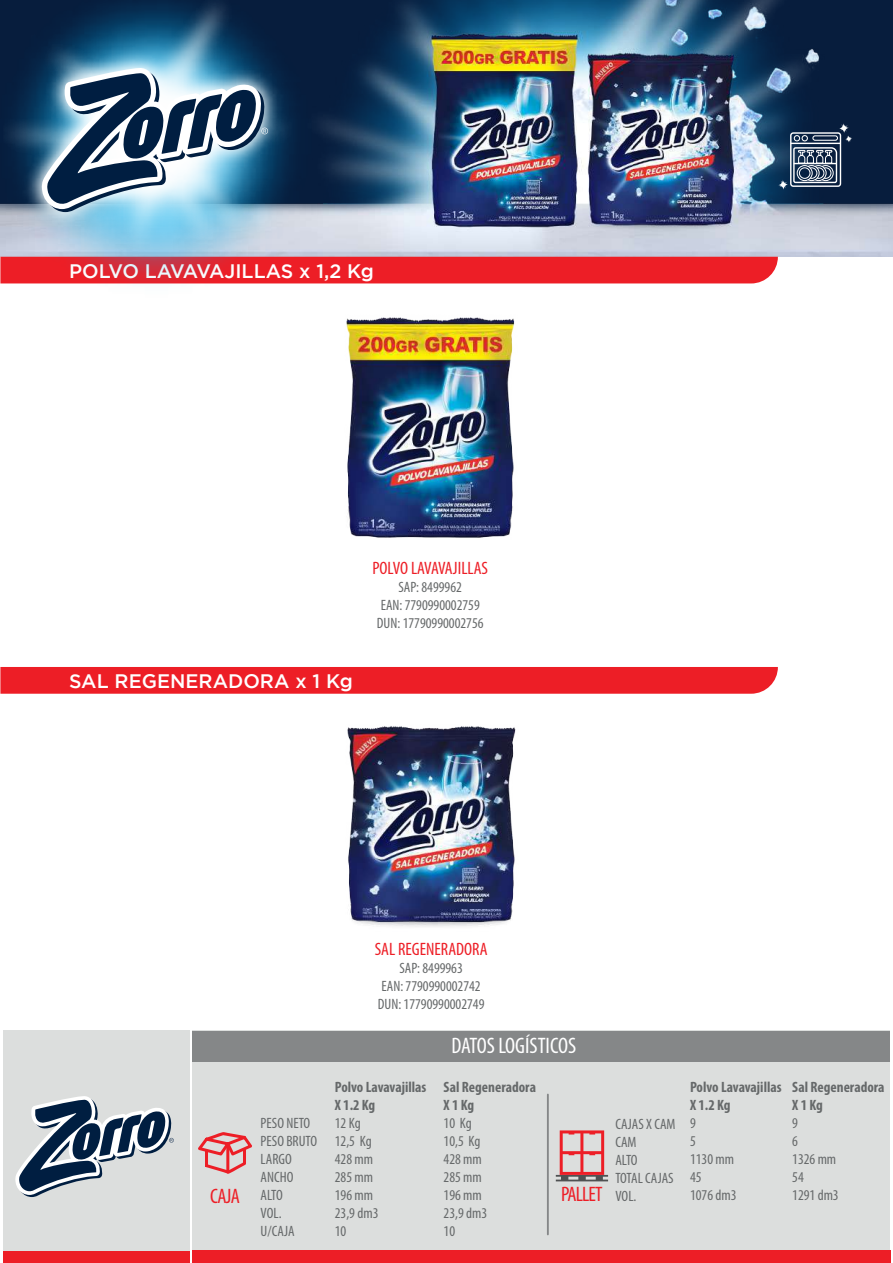
<style>
.page{position:relative;width:893px;height:1263px;background:#fff}
.page>*{position:absolute;margin:0;border:0;box-sizing:border-box;transform-origin:0 0}
.t1{font:condensed 22.5px "Myriad Pro";color:#fff}
.t2{font:condensed 21px "Myriad Pro";letter-spacing:-.04em;color:#ed1e26}
.t3{font:500 19.5px "Gotham";color:#fff}
.t4{font:condensed 18px "Myriad Pro";color:#ed1e26}
.t5{font:condensed 15px/18px "Myriad Pro";color:#66696a}
.t6{font:700 condensed 15px/18px "Myriad Pro";color:#66696a}
</style>
<div class="page">
<img style="left:343px;top:0;width:550px;height:256px">
<div style="left:343px;top:257px;width:435px;height:26px;background:#ed1e26"></div>
<div style="left:0;top:667px;width:778px;height:27px;background:#ed1e26"></div>
<div style="left:3px;top:1031px;width:186px;height:232px;background:#dcdedd"></div>
<div style="left:192px;top:1031px;width:698px;height:232px;background:#dcdedd"></div>
<div style="left:192px;top:1031px;width:698px;height:30px;background:#858788"></div>
<div style="left:3px;top:1251px;width:186px;height:12px;background:#ed1e26"></div>
<div style="left:192px;top:1250px;width:698px;height:13px;background:#ed1e26"></div>
<svg style="left:198px;top:1132px;width:54px;height:42px"></svg>
<svg style="left:556px;top:1130px;width:52px;height:51px"></svg>
<svg style="left:547px;top:1093px;width:2px;height:143px"></svg>
<img style="left:346px;top:317px;width:169px;height:221px">
<img style="left:347px;top:726px;width:169px;height:201px">
<svg style="left:15px;top:1096px;width:159px;height:101px"></svg>
<img style="left:340px;top:0;width:3px;height:284px">
<img style="left:0;top:0;width:340px;height:284px">
<img style="left:0;top:10px;width:322px;height:260px">
<svg style="left:42px;top:68px;width:226px;height:144px"></svg>
<div style="left:790px;top:132px;width:51px;height:55px;border:1px solid #fff;border-radius:3px"></div>
<hr style="left:791px;top:143px;width:50px;height:1px;background:#fff">
<svg style="left:840px;top:124px;width:8px;height:8px"></svg>
<svg style="left:792px;top:129px;width:60px;height:55px;background:#506178"></svg>
<svg style="left:778px;top:179px;width:10px;height:11px"></svg>
<svg style="left:779px;top:180px;width:8px;height:9px"></svg>
<h3 class="t3" style="left:69px;top:260px;width:306px">POLVO LAVAVAJILLAS x 1,2 Kg</h3>
<h3 class="t3" style="left:69px;top:670px;width:285px">SAL REGENERADORA x 1 Kg</h3>
<p class="t4" style="left:372px;top:557px;width:117px">POLVO LAVAVAJILLAS</p>
<p class="t5" style="left:377px;top:578px;width:108px;text-align:center">SAP: 8499962<br>EAN: 7790990002759<br>DUN: 17790990002756</p>
<p class="t4" style="left:375px;top:938px;width:114px">SAL REGENERADORA</p>
<p class="t5" style="left:378px;top:959px;width:108px;text-align:center">SAP: 8499963<br>EAN: 7790990002742<br>DUN: 17790990002749</p>
<h1 class="t1" style="left:451px;top:1032px;width:126px">DATOS LOGÍSTICOS</h1>
<p class="t6" style="left:335px;top:1078px;width:93px">Polvo Lavavajillas<br>X 1.2 Kg</p>
<p class="t5" style="left:335px;top:1114px;width:45px">12 Kg<br>12,5 Kg<br>428 mm<br>285 mm<br>196 mm<br>23,9 dm3<br>10</p>
<p class="t6" style="left:444px;top:1078px;width:94px">Sal Regeneradora<br>X 1 Kg</p>
<p class="t5" style="left:444px;top:1114px;width:45px">10 Kg<br>10,5 Kg<br>428 mm<br>285 mm<br>196 mm<br>23,9 dm3<br>10</p>
<p class="t5" style="left:261px;top:1114px;width:58px">PESO NETO<br>PESO BRUTO<br>LARGO<br>ANCHO<br>ALTO<br>VOL.<br>U/CAJA</p>
<p class="t5" style="left:615px;top:1115px;width:62px">CAJAS X CAM<br>CAM<br>ALTO<br>TOTAL CAJAS<br>VOL.</p>
<h2 class="t2" style="left:210px;top:1183px;width:31px">CAJA</h2>
<h2 class="t2" style="left:561px;top:1181px;width:43px">PALLET</h2>
<p class="t6" style="left:690px;top:1078px;width:93px">Polvo Lavavajillas<br>X 1.2 Kg</p>
<p class="t5" style="left:690px;top:1114px;width:48px">9<br>5<br>1130 mm<br>45<br>1076 dm3</p>
<p class="t6" style="left:792px;top:1078px;width:94px">Sal Regeneradora<br>X 1 Kg</p>
<p class="t5" style="left:792px;top:1114px;width:48px">9<br>6<br>1326 mm<br>54<br>1291 dm3</p>
</div>
